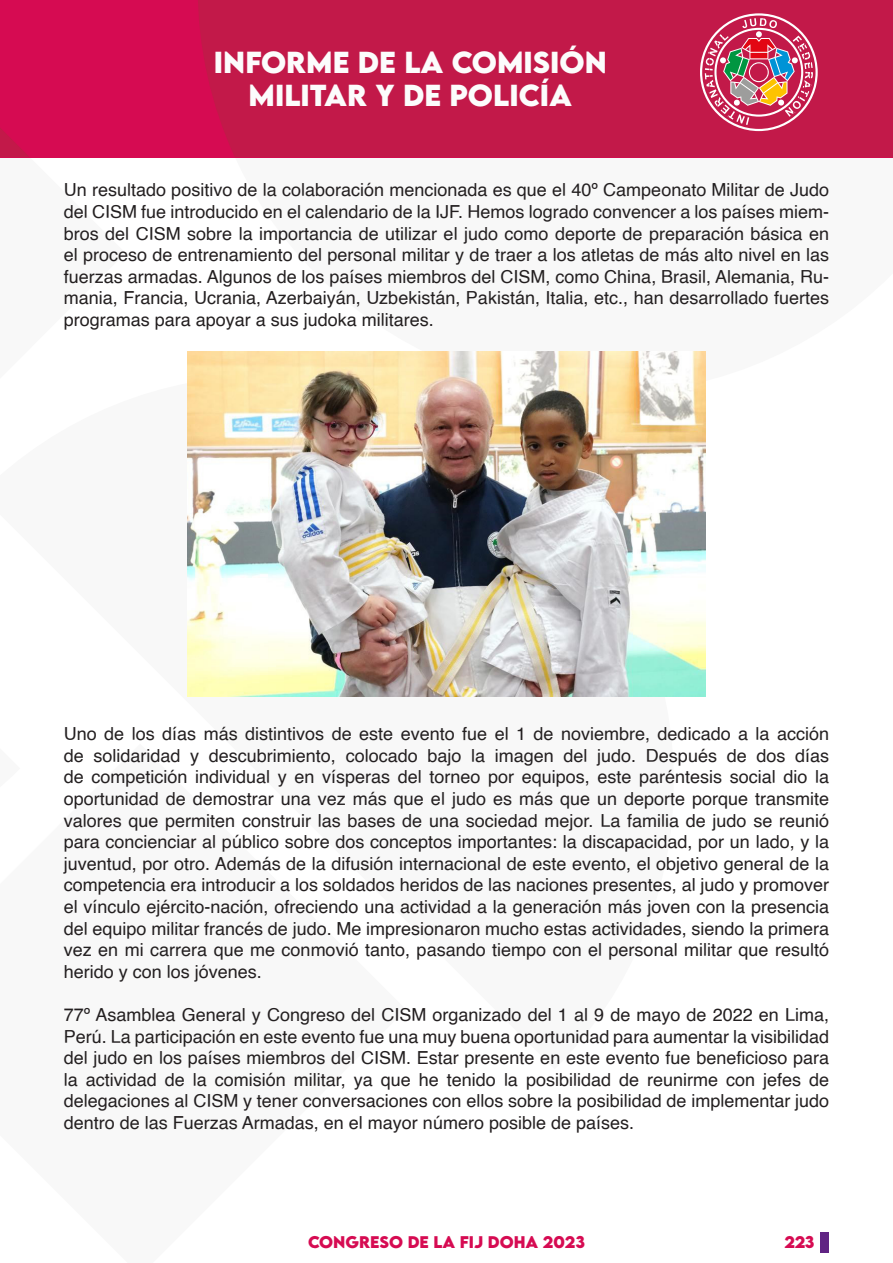
<style>
.page{position:relative;width:893px;height:1263px;background:#fff}
.page>*{position:absolute;margin:0;border:0;box-sizing:border-box;transform-origin:0 0}
.Page_headtitle{font:700 27px "LEMONMILK";color:#fcfcfc}
.Texte_contenu{font:18px/21.6px "Helvetica";color:#231f20;text-align:justify}
.t1{font:700 15px "LEMONMILK";color:#d60b52}
</style>
<div class="page">
<div style="left:0;top:0;width:893px;height:157px;background:#d60b52"></div>
<svg style="left:0;top:128px;width:29px;height:29px"></svg>
<div style="left:198px;top:0;width:695px;height:157px;background:#c21949"></div>
<svg style="left:700px;top:13px;width:118px;height:118px;background:#c55771"></svg>
<div style="left:821px;top:1232px;width:8px;height:20px;background:#602483"></div>
<img style="left:187px;top:351px;width:519px;height:346px">
<p class="Page_headtitle" style="left:214px;top:44px;width:394px">INFORME DE LA COMISIÓN</p>
<p class="Page_headtitle" style="left:249px;top:77px;width:325px">MILITAR Y DE POLICÍA</p>
<p class="Texte_contenu" style="left:64px;top:180px;width:767px">Un resultado positivo de la colaboración mencionada es que el 40º Campeonato Militar de Judo del CISM fue introducido en el calendario de la IJF. Hemos logrado convencer a los países miem&shy;bros del CISM sobre la importancia de utilizar el judo como deporte de preparación básica en el proceso de entrenamiento del personal militar y de traer a los atletas de más alto nivel en las fuerzas armadas. Algunos de los países miembros del CISM, como China, Brasil, Alemania, Ru&shy;mania, Francia, Ucrania, Azerbaiyán, Uzbekistán, Pakistán, Italia, etc., han desarrollado fuertes programas para apoyar a sus judoka militares.</p>
<p class="Texte_contenu" style="left:64px;top:724px;width:767px">Uno de los días más distintivos de este evento fue el 1 de noviembre, dedicado a la acción de solidaridad y descubrimiento, colocado bajo la imagen del judo. Después de dos días de competición individual y en vísperas del torneo por equipos, este paréntesis social dio la oportunidad de demostrar una vez más que el judo es más que un deporte porque transmite valores que permiten construir las bases de una sociedad mejor. La familia de judo se reunió para concienciar al público sobre dos conceptos importantes: la discapacidad, por un lado, y la juventud, por otro. Además de la difusión internacional de este evento, el objetivo general de la competencia era introducir a los soldados heridos de las naciones presentes, al judo y promover el vínculo ejército-nación, ofreciendo una actividad a la generación más joven con la presencia del equipo militar francés de judo. Me impresionaron mucho estas actividades, siendo la primera vez en mi carrera que me conmovió tanto, pasando tiempo con el personal militar que resultó herido y con los jóvenes.</p>
<p class="Texte_contenu" style="left:64px;top:1004px;width:767px">77º Asamblea General y Congreso del CISM organizado del 1 al 9 de mayo de 2022 en Lima, Perú. La participación en este evento fue una muy buena oportunidad para aumentar la visibilidad del judo en los países miembros del CISM. Estar presente en este evento fue beneficioso para la actividad de la comisión militar, ya que he tenido la posibilidad de reunirme con jefes de delegaciones al CISM y tener conversaciones con ellos sobre la posibilidad de implementar judo dentro de las Fuerzas Armadas, en el mayor número posible de países.</p>
<p class="t1" style="left:308px;top:1232px;width:278px">CONGRESO DE LA FIJ DOHA 2023</p>
<p class="t1" style="left:784px;top:1232px;width:31px">223</p>
</div>
